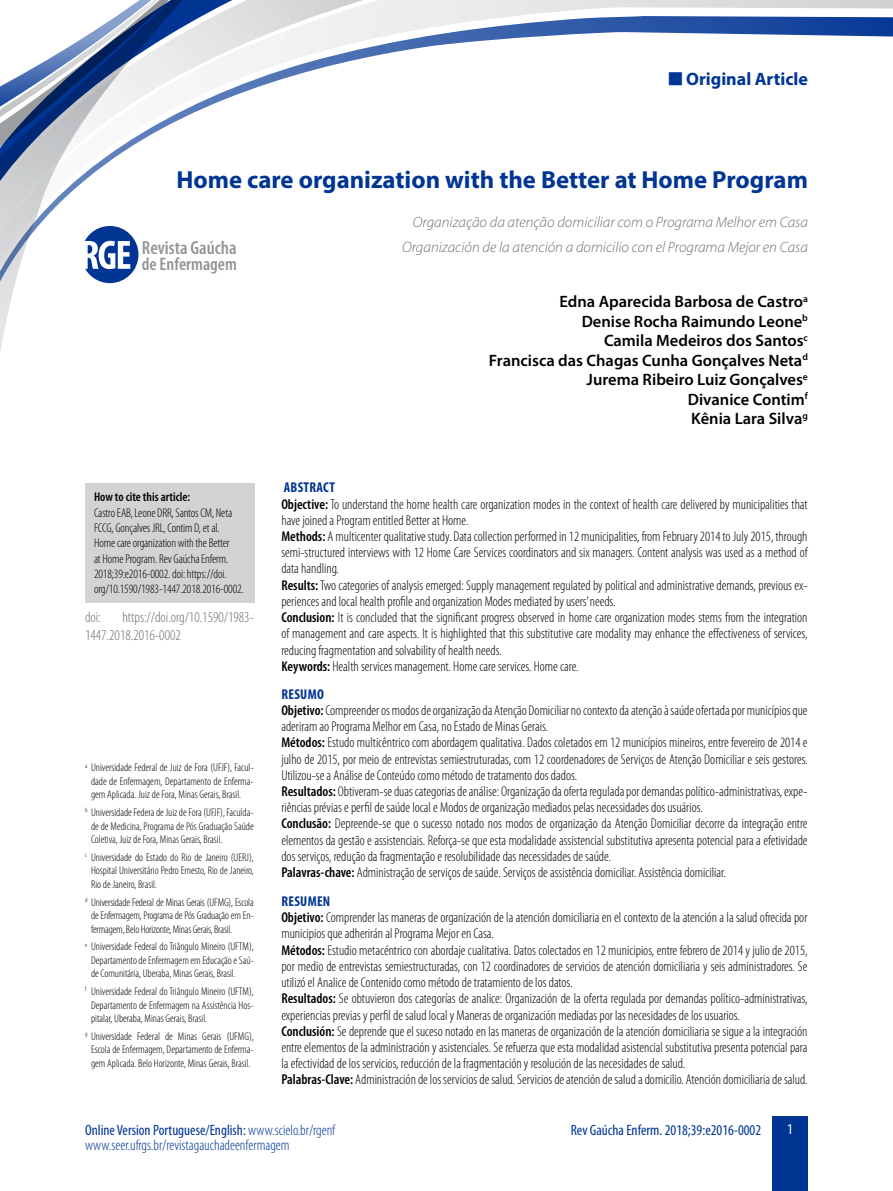
<style>
.page{position:relative;width:893px;height:1191px;background:#fff}
.page>*{position:absolute;margin:0;border:0;box-sizing:border-box;transform-origin:0 0}
.t1{font:700 24.75px "Myriad Pro";color:#003594}
.t2{font:600 condensed 19.05px "Myriad Pro";color:#939598}
.t3{font:600 condensed 18.15px "Myriad Pro";color:#939598}
.t4{font:700 18px "Myriad Pro";color:#003594}
.t5{font:600 16.5px/19.5px "Myriad Pro";color:#000;text-align:right}
.t6{font:italic 300 15px/25px "Myriad Pro";color:#6d6e71;text-align:right}
.t7{font:condensed 15px "Myriad Pro";color:#003594}
.t8{font:300 condensed 15px/18px "Myriad Pro";color:#6d6e71}
.t9{font:300 condensed 15px "Myriad Pro";color:#003594}
.t10{font:condensed 15px "Myriad Pro";color:#fff}
.t11{font:300 condensed 14.25px/16.2px "Myriad Pro";color:#000}
.t12{font:300 condensed 12.75px/15.3px "Myriad Pro";letter-spacing:-.01em;color:#000}
.t13{font:600 condensed 12.75px "Myriad Pro";color:#000}
.t14{font:300 condensed 11.25px/13.5px "Myriad Pro";color:#000;text-align:justify}
.s1{font-weight:700;color:#003594}
.s2{font-weight:600}
.s3{font-weight:300}
</style>
<div class="page">
<div style="left:772px;top:1116px;width:36px;height:75px;background:#003594"></div>
<svg style="left:202px;top:0;width:691px;height:109px"></svg>
<svg style="left:0;top:0;width:202px;height:352px"></svg>
<svg style="left:85px;top:226px;width:53px;height:57px"></svg>
<div style="left:85px;top:483px;width:169px;height:119px;background:#d1d3d4"></div>
<svg style="left:669px;top:72px;width:13px;height:13px"></svg>
<p class="t4" style="left:686px;top:67px;width:123px">Original Article</p>
<h1 class="t1" style="left:176px;top:163px;width:633px">Home care organization with the Better at Home Program</h1>
<p class="t6" style="left:402px;top:210px;width:407px">Organização da atenção domiciliar com o Programa Melhor em Casa<br>Organización de la atención a domicilio con el Programa Mejor en Casa</p>
<h2 class="t2" style="left:142px;top:237px;width:96px">Revista Gaúcha</h2>
<p class="t3" style="left:142px;top:254px;width:96px">de Enfermagem</p>
<p class="t13" style="left:94px;top:490px;width:98px">How to cite this article:</p>
<p class="t12" style="left:94px;top:505px;width:151px">Castro EAB, Leone DRR, Santos CM, Neta FCCG, Gonçalves JRL, Contim D, et al.<br>Home care organization with the Better<br>at Home Program. Rev Gaúcha Enferm.<br>2018;39:e2016-0002. doi: https://doi. org/10.1590/1983-1447.2018.2016-0002.</p>
<p class="t8" style="left:85px;top:609px;width:17px">doi:</p>
<p class="t8" style="left:85px;top:609px;width:171px;text-indent:37px">https://doi.org/10.1590/1983-<br>1447.2018.2016-0002</p>
<p class="t14" style="left:85px;top:761px;width:170px;text-align:center"><sup>a</sup> Universidade Federal de Juiz de Fora (UFJF), Facul&shy;dade de Enfermagem, Departamento de Enferma&shy;gem Aplicada. Juiz de Fora, Minas Gerais, Brasil.</p>
<p class="t14" style="left:91px;top:806px;width:164px;text-indent:-6px"><sup>b</sup> Universidade Federa de Juiz de Fora (UFJF), Faculda&shy;de de Medicina, Programa de Pós Graduação Saúde Coletiva, Juiz de Fora, Minas Gerais, Brasil.</p>
<p class="t14" style="left:91px;top:850px;width:164px;text-indent:-6px"><sup>c</sup> Universidade do Estado do Rio de Janeiro (UERJ), Hospital Universitário Pedro Ernesto, Rio de Janeiro, Rio de Janeiro, Brasil.</p>
<p class="t14" style="left:91px;top:895px;width:164px;text-indent:-6px"><sup>d</sup> Universidade Federal de Minas Gerais (UFMG), Escola de Enfermagem, Programa de Pós Graduação em En&shy;fermagem, Belo Horizonte, Minas Gerais, Brasil.</p>
<p class="t14" style="left:91px;top:940px;width:164px;text-indent:-6px"><sup>e</sup> Universidade Federal do Triângulo Mineiro (UFTM), Departamento de Enfermagem em Educação e Saú&shy;de Comunitária, Uberaba, Minas Gerais, Brasil.</p>
<p class="t14" style="left:91px;top:985px;width:164px;text-indent:-6px"><sup>f</sup> Universidade Federal do Triângulo Mineiro (UFTM), Departamento de Enfermagem na Assistência Hos&shy;pitalar, Uberaba, Minas Gerais, Brasil.</p>
<p class="t14" style="left:85px;top:1029px;width:170px;text-align:center"><sup>g</sup> Universidade Federal de Minas Gerais (UFMG),<br>Escola de Enfermagem, Departamento de Enferma&shy;gem Aplicada. Belo Horizonte, Minas Gerais, Brasil.</p>
<p class="t5" style="left:489px;top:292px;width:320px">Edna Aparecida Barbosa de Castro<sup>a<br></sup>Denise Rocha Raimundo Leone<sup>b<br></sup>Camila Medeiros dos Santos<sup>c<br></sup>Francisca das Chagas Cunha Gonçalves Neta<sup>d<br></sup>Jurema Ribeiro Luiz Gonçalves<sup>e<br></sup>Divanice Contim<sup>f<br></sup>Kênia Lara Silva<sup>g</sup></p>
<p class="t11" style="left:281px;top:480px;width:528px"><span class="s1">ABSTRACT<br></span><span class="s2">Objective:</span> To understand the home health care organization modes in the context of health care delivered by municipalities that have joined a Program entitled Better at Home.<br><span class="s2">Methods:</span> A multicenter qualitative study. Data collection performed in 12 municipalities, from February 2014 to July 2015, through semi-structured interviews with 12 Home Care Services coordinators and six managers. Content analysis was used as a method of data handling.<br><span class="s2">Results:</span> Two categories of analysis emerged: Supply management regulated by political and administrative demands, previous ex&shy;periences and local health profile and organization Modes mediated by users’ needs.<br><span class="s2">Conclusion:</span> It is concluded that the significant progress observed in home care organization modes stems from the integration of management and care aspects. It is highlighted that this substitutive care modality may enhance the effectiveness of services, reducing fragmentation and solvability of health needs.<br><span class="s2">Keywords:</span> Health services management. Home care services. Home care.</p>
<p class="t11" style="left:281px;top:686px;width:528px"><span class="s1">RESUMO<br></span><span class="s2">Objetivo:</span> Compreender os modos de organização da Atenção Domiciliar no contexto da atenção à saúde ofertada por municípios que aderiram ao Programa Melhor em Casa, no Estado de Minas Gerais.<br><span class="s2">Métodos:</span> Estudo multicêntrico com abordagem qualitativa. Dados coletados em 12 municípios mineiros, entre fevereiro de 2014 e julho de 2015, por meio de entrevistas semiestruturadas, com 12 coordenadores de Serviços de Atenção Domiciliar e seis gestores.<br>Utilizou-se a Análise de Conteúdo como método de tratamento dos dados.<br><span class="s2">Resultados:</span> Obtiveram-se duas categorias de análise: Organização da oferta regulada por demandas político-administrativas, expe&shy;riências prévias e perfil de saúde local e Modos de organização mediados pelas necessidades dos usuários.<br><span class="s2">Conclusão:</span> Depreende-se que o sucesso notado nos modos de organização da Atenção Domiciliar decorre da integração entre elementos da gestão e assistenciais. Reforça-se que esta modalidade assistencial substitutiva apresenta potencial para a efetividade dos serviços, redução da fragmentação e resolubilidade das necessidades de saúde.<br><span class="s2">Palavras-chave:</span> Administração de serviços de saúde. Serviços de assistência domiciliar. Assistência domiciliar.</p>
<p class="t11" style="left:281px;top:893px;width:528px"><span class="s1">RESUMEN<br></span><span class="s2">Objetivo:</span> Comprender las maneras de organización de la atención domiciliaria en el contexto de la atención a la salud ofrecida por municipios que adherirán al Programa Mejor en Casa.<br><span class="s2">Métodos:</span> Estudio metacéntrico con abordaje cualitativa. Datos colectados en 12 municipios, entre febrero de 2014 y julio de 2015, por medio de entrevistas semiestructuradas, con 12 coordinadores de servicios de atención domiciliaria y seis administradores. Se utilizó el Analice de Contenido como método de tratamiento de los datos.<br><span class="s2">Resultados:</span> Se obtuvieron dos categorías de analice: Organización de la oferta regulada por demandas político-administrativas, experiencias previas y perfil de salud local y Maneras de organización mediadas por las necesidades de los usuarios.<br><span class="s2">Conclusión:</span> Se deprende que el suceso notado en las maneras de organización de la atención domiciliaria se sigue a la integración entre elementos de la administración y asistenciales. Se refuerza que esta modalidad asistencial substitutiva presenta potencial para la efectividad de los servicios, reducción de la fragmentación y resolución de las necesidades de salud.<br><span class="s2">Palabras-Clave:</span> Administración de los servicios de salud. Servicios de atención de salud a domicilio. Atención domiciliaria de salud.</p>
<p class="t7" style="left:85px;top:1122px;width:252px">Online Version Portuguese/English: <span class="s3">www.scielo.br/rgenf</span></p>
<p class="t7" style="left:571px;top:1122px;width:192px">Rev Gaúcha Enferm. 2018;39:e2016-0002</p>
<p class="t10" style="left:787px;top:1121px;width:7px">1</p>
<p class="t9" style="left:85px;top:1137px;width:206px">www.seer.ufrgs.br/revistagauchadeenfermagem</p>
</div>
